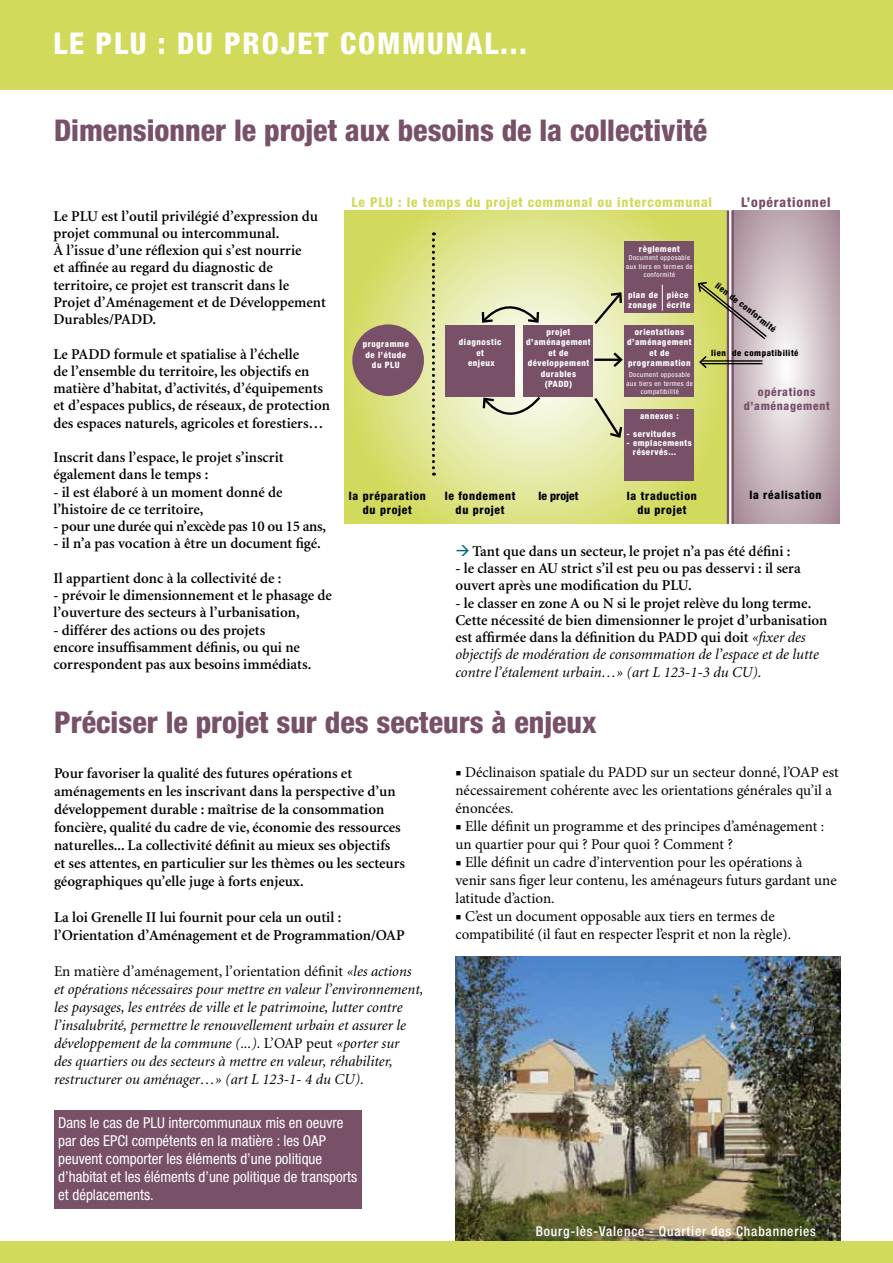
<style>
.page{position:relative;width:893px;height:1263px;background:#fff}
.page>*{position:absolute;margin:0;border:0;box-sizing:border-box;transform-origin:0 0}
.t1{font:800 condensed 30px "Helvetica Neue LT";color:#785068}
.t2{font:800 condensed 30px "Helvetica Neue LT";letter-spacing:.06em;color:#fff}
.t3{font:600 15px/17.2px "Minion LT";color:#000}
.t4{font:15px/18px "Minion Pro";color:#000}
.t5{font:italic 15px/18px "Minion LT";color:#000}
.t6{font:condensed 15px/18px "Helvetica Neue LT";color:#fff}
.t7{font:600 15px "Minion LT";letter-spacing:-.02em;color:#000}
.t8{font:800 condensed 13.5px "Helvetica Neue LT";color:#d2da5c}
.t9{font:500 condensed 13.5px "Helvetica Neue LT";letter-spacing:.06em;color:#fff}
.t10{font:800 condensed 13.5px "Helvetica Neue LT";color:#785068}
.t11{font:800 condensed 11.55px/14px "Helvetica Neue LT";letter-spacing:.06em;color:#000;text-align:center}
.t12{font:800 condensed 11.55px/14px "Helvetica Neue LT";color:#785068;text-align:center}
.t13{font:800 condensed 8.7px/10.5px "Helvetica Neue LT";letter-spacing:.06em;color:#fff}
.t14{font:800 condensed 8.7px "Helvetica Neue LT";letter-spacing:.06em;color:#000}
.t15{font:condensed 6.9px/8.4px "Helvetica Neue LT";letter-spacing:.06em;color:#fff;text-align:center}
.s1{color:#006979}
.s2{font-weight:400;font-style:italic}
.s3{font-style:normal}
</style>
<div class="page">
<div style="left:0;top:0;width:893px;height:89px;background:#d2da5c"></div>
<div style="left:54px;top:1110px;width:307px;height:99px;background:#785068"></div>
<img style="left:455px;top:957px;width:385px;height:285px">
<div style="left:0;top:1242px;width:893px;height:21px;background:#d2da5c"></div>
<svg style="left:344px;top:211px;width:383px;height:312px;background:#dde38a"></svg>
<svg style="left:734px;top:210px;width:105px;height:314px;background:#cbbbc2"></svg>
<div style="left:624px;top:242px;width:70px;height:71px;background:#785068"></div>
<div style="left:624px;top:325px;width:70px;height:71px;background:#785068"></div>
<div style="left:445px;top:325px;width:70px;height:71px;background:#785068"></div>
<div style="left:523px;top:325px;width:70px;height:71px;background:#785068"></div>
<div style="left:624px;top:409px;width:70px;height:71px;background:#785068"></div>
<hr style="left:731px;top:210px;width:3px;height:314px;background:#785068">
<hr style="left:727px;top:210px;width:2px;height:314px;background:#785068">
<hr style="left:594px;top:359px;width:27px;height:2px;background:#000">
<svg style="left:611px;top:350px;width:13px;height:19px"></svg>
<svg style="left:592px;top:395px;width:32px;height:45px"></svg>
<svg style="left:592px;top:290px;width:32px;height:37px"></svg>
<svg style="left:662px;top:285px;width:1px;height:26px"></svg>
<svg style="left:481px;top:395px;width:61px;height:38px;background:#d9d9bf"></svg>
<svg style="left:480px;top:290px;width:60px;height:35px;background:#d6d8b6"></svg>
<div style="left:352px;top:324px;width:72px;height:72px;background:#785068;border-radius:50%"></div>
<svg style="left:432px;top:232px;width:3px;height:244px"></svg>
<svg style="left:697px;top:281px;width:71px;height:59px;background:#beb78d"></svg>
<svg style="left:698px;top:354px;width:10px;height:16px"></svg>
<hr style="left:702px;top:360px;width:60px;height:2px;background:#000">
<hr style="left:702px;top:363px;width:60px;height:1px;background:#000">
<h1 class="t2" style="left:54px;top:25px;width:475px">le plu : du projet communal...</h1>
<h1 class="t1" style="left:54px;top:112px;width:655px">Dimensionner le projet aux besoins de la collectivité</h1>
<p class="t3" style="left:54px;top:208px;width:274px">Le PLU est l’outil privilégié d’expression du projet communal ou intercommunal.<br>à l’issue d’une réflexion qui s’est nourrie<br>et affinée au regard du diagnostic de territoire, ce projet est transcrit dans le Projet d’Aménagement et de Développement Durables/PADD.</p>
<p class="t3" style="left:54px;top:346px;width:278px">Le PADD formule et spatialise à l’échelle<br>de l’ensemble du territoire, les objectifs en matière d’habitat, d’activités, d’équipements et d’espaces publics, de réseaux, de protection des espaces naturels, agricoles et forestiers…</p>
<p class="t3" style="left:54px;top:449px;width:232px">Inscrit dans l’espace, le projet s’inscrit également dans le temps :</p>
<p class="t3" style="left:54px;top:484px;width:231px">- il est élaboré à un moment donné de l’histoire de ce territoire,</p>
<p class="t7" style="left:54px;top:519px;width:274px">- pour une durée qui n’excède pas 10 ou 15 ans,</p>
<p class="t3" style="left:54px;top:535px;width:269px">- il n’a pas vocation à être un document figé.</p>
<p class="t3" style="left:54px;top:570px;width:229px">Il appartient donc à la collectivité de :</p>
<p class="t3" style="left:54px;top:587px;width:280px">- prévoir le dimensionnement et le phasage de l’ouverture des secteurs à l’urbanisation,</p>
<p class="t3" style="left:54px;top:622px;width:259px">- différer des actions ou des projets<br>encore insuffisamment définis, ou qui ne correspondent pas aux besoins immédiats.</p>
<p class="t8" style="left:351px;top:193px;width:27px">Le PLU</p>
<p class="t8" style="left:398px;top:193px;width:316px">: le temps du projet communal ou intercommunal</p>
<p class="t13" style="left:639px;top:243px;width:42px">règlement</p>
<p class="t15" style="left:626px;top:254px;width:68px">Document opposable aux tiers en termes de conformité</p>
<p class="t10" style="left:741px;top:193px;width:91px">L’opérationnel</p>
<p class="t13" style="left:363px;top:339px;width:48px">programme</p>
<p class="t13" style="left:366px;top:349px;width:42px">de l’étude</p>
<p class="t13" style="left:372px;top:360px;width:19px">du PLU</p>
<p class="t11" style="left:349px;top:489px;width:79px">la préparation du projet</p>
<p class="t13" style="left:459px;top:337px;width:44px;text-align:center">diagnostic et<br>enjeux</p>
<p class="t13" style="left:547px;top:326px;width:25px">projet</p>
<p class="t13" style="left:526px;top:337px;width:66px">d’aménagement</p>
<p class="t13" style="left:548px;top:347px;width:21px">et de</p>
<p class="t13" style="left:528px;top:358px;width:63px">développement</p>
<p class="t13" style="left:541px;top:368px;width:37px">durables</p>
<p class="t13" style="left:545px;top:378px;width:10px">(PADD</p>
<p class="t13" style="left:569px;top:378px;width:4px">)</p>
<p class="t13" style="left:628px;top:289px;width:31px">plan de zonage</p>
<p class="t13" style="left:667px;top:289px;width:25px">pièce écrite</p>
<p class="t13" style="left:627px;top:326px;width:66px;text-align:center">orientations d’aménagement et de programmation</p>
<p class="t15" style="left:626px;top:370px;width:68px">Document opposable aux tiers en termes de compatibilité</p>
<p class="t13" style="left:640px;top:410px;width:40px">annexes :</p>
<p class="t13" style="left:627px;top:428px;width:51px">- servitudes</p>
<p class="t13" style="left:633px;top:438px;width:60px;line-height:9px;text-indent:-6px">- emplacements réservés...</p>
<p class="t14" style="left:720px;top:280px;width:76px;rotate:38deg">lien de conformité</p>
<p class="t14" style="left:711px;top:348px;width:89px">lien de compatibilité</p>
<p class="t12" style="left:744px;top:385px;width:87px">opérations d’aménagement</p>
<p class="t11" style="left:445px;top:488px;width:72px">le fondement du projet</p>
<p class="t11" style="left:539px;top:489px;width:41px">le projet</p>
<p class="t11" style="left:627px;top:488px;width:71px">la traduction du projet</p>
<p class="t11" style="left:749px;top:487px;width:74px">la réalisation</p>
<p class="t3" style="left:455px;top:543px;width:337px"><span class="s1">→</span>Tant que dans un secteur, le projet n’a pas été défini :</p>
<p class="t3" style="left:455px;top:560px;width:347px">- le classer en AU strict s’il est peu ou pas desservi : il sera ouvert après une modification du PLU.</p>
<p class="t3" style="left:455px;top:595px;width:373px">- le classer en zone A ou N si le projet relève du long terme.<br>Cette nécessité de bien dimensionner le projet d’urbanisation est affirmée dans la définition du PADD qui doit <span class="s2">«fixer des objectifs de modération de consommation de l’espace et de lutte contre l’étalement urbain…» (art L 123-1-3 du CU).</span></p>
<h1 class="t1" style="left:54px;top:704px;width:544px">Préciser le projet sur des secteurs à enjeux</h1>
<p class="t4" style="left:455px;top:764px;width:385px">■ Déclinaison spatiale du PADD sur un secteur donné, l’OAP est nécessairement cohérente avec les orientations générales qu’il a énoncées.</p>
<p class="t4" style="left:455px;top:818px;width:370px">■ Elle définit un programme et des principes d’aménagement : un quartier pour qui ? Pour quoi ? Comment ?</p>
<p class="t4" style="left:455px;top:854px;width:383px">■ Elle définit un cadre d’intervention pour les opérations à venir sans figer leur contenu, les aménageurs futurs gardant une latitude d’action.</p>
<p class="t4" style="left:455px;top:908px;width:337px">■ C’est un document opposable aux tiers en termes de compatibilité (il faut en respecter l’esprit et non la règle).</p>
<p class="t3" style="left:54px;top:764px;width:352px;line-height:18px">Pour favoriser la qualité des futures opérations et aménagements en les inscrivant dans la perspective d’un développement durable : maîtrise de la consommation foncière, qualité du cadre de vie, économie des ressources naturelles... La collectivité définit au mieux ses objectifs et ses attentes, en particulier sur les thèmes ou les secteurs géographiques qu’elle juge à forts enjeux.</p>
<p class="t3" style="left:54px;top:908px;width:352px;line-height:18px">La loi Grenelle II lui fournit pour cela un outil : l’Orientation d’Aménagement et de Programmation/OAP</p>
<p class="t5" style="left:54px;top:962px;width:371px"><span class="s3">En matière d’aménagement, l’orientation définit</span> «les actions et opérations nécessaires pour mettre en valeur l’environnement, les paysages, les entrées de ville et le patrimoine, lutter contre l’insalubrité, permettre le renouvellement urbain et assurer le développement de la commune (...). <span class="s3">L’OAP peut</span> «porter sur<br>des quartiers ou des secteurs à mettre en valeur, réhabiliter, restructurer ou aménager…» (art L 123-1- 4 du CU).</p>
<p class="t6" style="left:58px;top:1114px;width:300px">Dans le cas de PLU intercommunaux mis en oeuvre par des EPCI compétents en la matière : les OAP peuvent comporter les éléments d’une politique d’habitat et les éléments d’une politique de transports et déplacements.</p>
<p class="t9" style="left:536px;top:1223px;width:282px">Bourg-lès-Valence - Quartier des Chabanneries</p>
</div>
